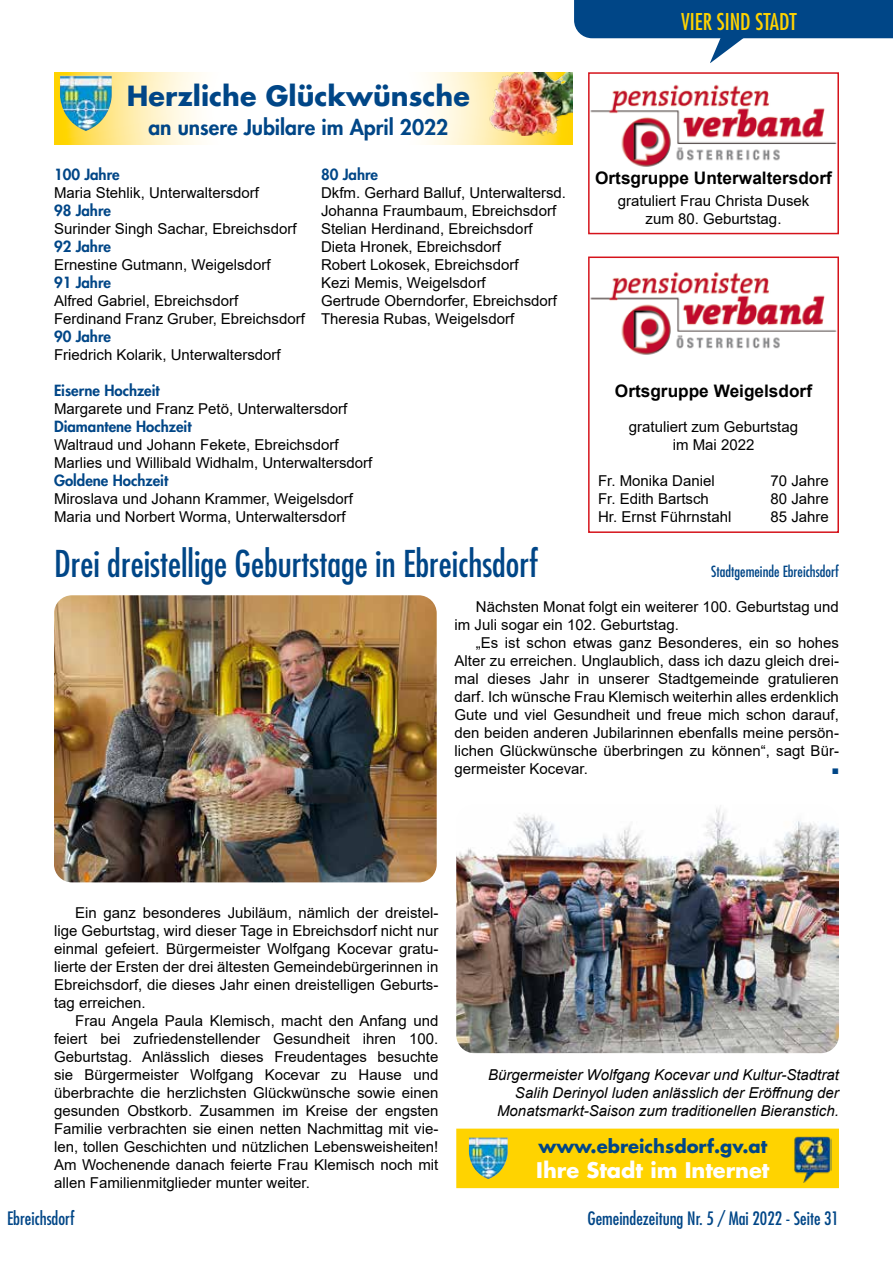
<style>
.page{position:relative;width:893px;height:1263px;background:#fff}
.page>*{position:absolute;margin:0;border:0;box-sizing:border-box;transform-origin:0 0}
.t1{font:condensed 36px "Futura Std";color:#004687}
.t2{font:700 27px "Futura Std";color:#004687}
.t3{font:condensed 22.5px "Futura Std";color:#ffd300}
.t4{font:800 21px "Futura Std";color:#004687}
.t5{font:700 21px "Futura Std";color:#fff}
.t6{font:condensed 18px "Futura Std";color:#004687}
.t7{font:700 18px "Futura Std";color:#004687}
.t8{font:700 17.25px "Arial";color:#000}
.t9{font:15px/18px "Arial";color:#000}
.t10{font:italic 15px/18px "Arial";color:#000;text-align:right}
.t11{font:800 15px "Futura Std";color:#004687}
.t12{font:condensed 15px "Futura Std";color:#004687}
.t13{font:12px "Arial";color:#004687}
</style>
<div class="page">
<svg style="left:574px;top:0;width:319px;height:63px"></svg>
<svg style="left:54px;top:72px;width:519px;height:72px"></svg>
<img style="left:60px;top:76px;width:52px;height:55px">
<img style="left:483px;top:72px;width:90px;height:63px">
<img style="left:591px;top:84px;width:245px;height:83px">
<div style="left:588px;top:72px;width:251px;height:162px;border:2px solid #d5131b"></div>
<img style="left:54px;top:595px;width:383px;height:287px">
<img style="left:591px;top:272px;width:245px;height:83px">
<div style="left:588px;top:256px;width:251px;height:277px;border:2px solid #d5131b"></div>
<img style="left:456px;top:808px;width:383px;height:245px">
<div style="left:457px;top:1129px;width:381px;height:58px;background:#ffd300"></div>
<div style="left:456px;top:1128px;width:383px;height:60px;border:2px solid #ffd300"></div>
<img style="left:794px;top:1136px;width:37px;height:46px">
<img style="left:469px;top:1137px;width:39px;height:42px">
<h2 class="t2" style="left:127px;top:78px;width:344px">Herzliche Glückwünsche</h2>
<h3 class="t4" style="left:148px;top:114px;width:301px">an unsere Jubilare im April 2022</h3>
<p class="t11" style="left:54px;top:165px;width:67px">100 Jahre</p>
<p class="t9" style="left:54px;top:184px;width:207px">Maria Stehlik, Unterwaltersdorf</p>
<p class="t11" style="left:54px;top:201px;width:59px">98 Jahre</p>
<p class="t9" style="left:54px;top:220px;width:244px">Surinder Singh Sachar, Ebreichsdorf</p>
<p class="t11" style="left:54px;top:237px;width:59px">92 Jahre</p>
<p class="t9" style="left:54px;top:256px;width:218px">Ernestine Gutmann, Weigelsdorf</p>
<p class="t11" style="left:54px;top:273px;width:59px">91 Jahre</p>
<p class="t9" style="left:54px;top:292px;width:252px">Alfred Gabriel, Ebreichsdorf<br>Ferdinand Franz Gruber, Ebreichsdorf</p>
<p class="t11" style="left:54px;top:327px;width:59px">90 Jahre</p>
<p class="t9" style="left:54px;top:346px;width:228px">Friedrich Kolarik, Unterwaltersdorf</p>
<p class="t11" style="left:321px;top:165px;width:59px">80 Jahre</p>
<p class="t9" style="left:321px;top:184px;width:247px">Dkfm. Gerhard Balluf, Unterwaltersd.<br>Johanna Fraumbaum, Ebreichsdorf<br>Stelian Herdinand, Ebreichsdorf<br>Dieta Hronek, Ebreichsdorf<br>Robert Lokosek, Ebreichsdorf<br>Kezi Memis, Weigelsdorf<br>Gertrude Oberndorfer, Ebreichsdorf<br>Theresia Rubas, Weigelsdorf</p>
<p class="t11" style="left:54px;top:381px;width:107px">Eiserne Hochzeit</p>
<p class="t9" style="left:54px;top:400px;width:295px">Margarete und Franz Petö, Unterwaltersdorf</p>
<p class="t11" style="left:54px;top:417px;width:139px">Diamantene Hochzeit</p>
<p class="t9" style="left:54px;top:436px;width:320px">Waltraud und Johann Fekete, Ebreichsdorf<br>Marlies und Willibald Widhalm, Unterwaltersdorf</p>
<p class="t11" style="left:54px;top:471px;width:116px">Goldene Hochzeit</p>
<p class="t9" style="left:54px;top:490px;width:301px">Miroslava und Johann Krammer, Weigelsdorf<br>Maria und Norbert Worma, Unterwaltersdorf</p>
<h1 class="t1" style="left:54px;top:542px;width:486px">Drei dreistellige Geburtstage in Ebreichsdorf</h1>
<h3 class="t3" style="left:681px;top:8px;width:117px">VIER SIND STADT</h3>
<p class="t8" style="left:595px;top:166px;width:238px">Ortsgruppe Unterwaltersdorf</p>
<p class="t9" style="left:618px;top:192px;width:193px;text-align:center">gratuliert Frau Christa Dusek zum 80. Geburtstag.</p>
<p class="t8" style="left:615px;top:378px;width:199px">Ortsgruppe Weigelsdorf</p>
<p class="t9" style="left:629px;top:418px;width:171px;text-align:center">gratuliert zum Geburtstag im Mai 2022</p>
<p class="t9" style="left:598px;top:472px;width:118px">Fr. Monika Daniel</p>
<p class="t9" style="left:771px;top:472px;width:60px">70 Jahre</p>
<p class="t9" style="left:598px;top:490px;width:112px">Fr. Edith Bartsch</p>
<p class="t9" style="left:771px;top:490px;width:60px">80 Jahre</p>
<p class="t9" style="left:598px;top:508px;width:135px">Hr. Ernst Führnstahl</p>
<p class="t9" style="left:771px;top:508px;width:60px">85 Jahre</p>
<p class="t12" style="left:711px;top:562px;width:129px">Stadtgemeinde Ebreichsdorf</p>
<p class="t9" style="left:455px;top:598px;width:386px;text-indent:21px">Nächsten Monat folgt ein weiterer 100. Geburtstag und im Juli sogar ein 102. Geburtstag.</p>
<p class="t9" style="left:455px;top:634px;width:386px;text-align:justify;text-indent:21px">„Es ist schon etwas ganz Besonderes, ein so hohes Alter zu erreichen. Unglaublich, dass ich dazu gleich drei&shy;mal dieses Jahr in unserer Stadtgemeinde gratulieren darf. Ich wünsche Frau Klemisch weiterhin alles erdenklich Gute und viel Gesundheit und freue mich schon darauf, den beiden anderen Jubilarinnen ebenfalls meine persön&shy;lichen Glückwünsche überbringen zu können“, sagt Bür&shy;germeister Kocevar.</p>
<p class="t13" style="left:832px;top:762px;width:9px">■</p>
<p class="t9" style="left:54px;top:904px;width:386px;text-align:justify;text-indent:21px">Ein ganz besonderes Jubiläum, nämlich der dreistel&shy;lige Geburtstag, wird dieser Tage in Ebreichsdorf nicht nur einmal gefeiert. Bürgermeister Wolfgang Kocevar gratu&shy;lierte der Ersten der drei ältesten Gemeindebürgerinnen in Ebreichsdorf, die dieses Jahr einen dreistelligen Geburts&shy;tag erreichen.</p>
<p class="t9" style="left:54px;top:1012px;width:386px;text-align:justify;text-indent:21px">Frau Angela Paula Klemisch, macht den Anfang und feiert bei zufriedenstellender Gesundheit ihren 100.<br>Geburtstag. Anlässlich dieses Freudentages besuchte sie Bürgermeister Wolfgang Kocevar zu Hause und überbrachte die herzlichsten Glückwünsche sowie einen gesunden Obstkorb. Zusammen im Kreise der engsten Familie verbrachten sie einen netten Nachmittag mit vie&shy;len, tollen Geschichten und nützlichen Lebensweisheiten!<br>Am Wochenende danach feierte Frau Klemisch noch mit allen Familienmitglieder munter weiter.</p>
<p class="t10" style="left:488px;top:1066px;width:352px">Bürgermeister Wolfgang Kocevar und Kultur-Stadtrat<br>Salih Derinyol luden anlässlich der Eröffnung der<br>Monatsmarkt-Saison zum traditionellen Bieranstich.</p>
<p class="t7" style="left:538px;top:1134px;width:230px">www.ebreichsdorf.gv.at</p>
<h3 class="t5" style="left:536px;top:1156px;width:235px">Ihre Stadt im Internet</h3>
<p class="t6" style="left:7px;top:1207px;width:69px">Ebreichsdorf</p>
<p class="t6" style="left:587px;top:1207px;width:253px">Gemeindezeitung Nr. 5 / Mai 2022 - Seite 31</p>
</div>
